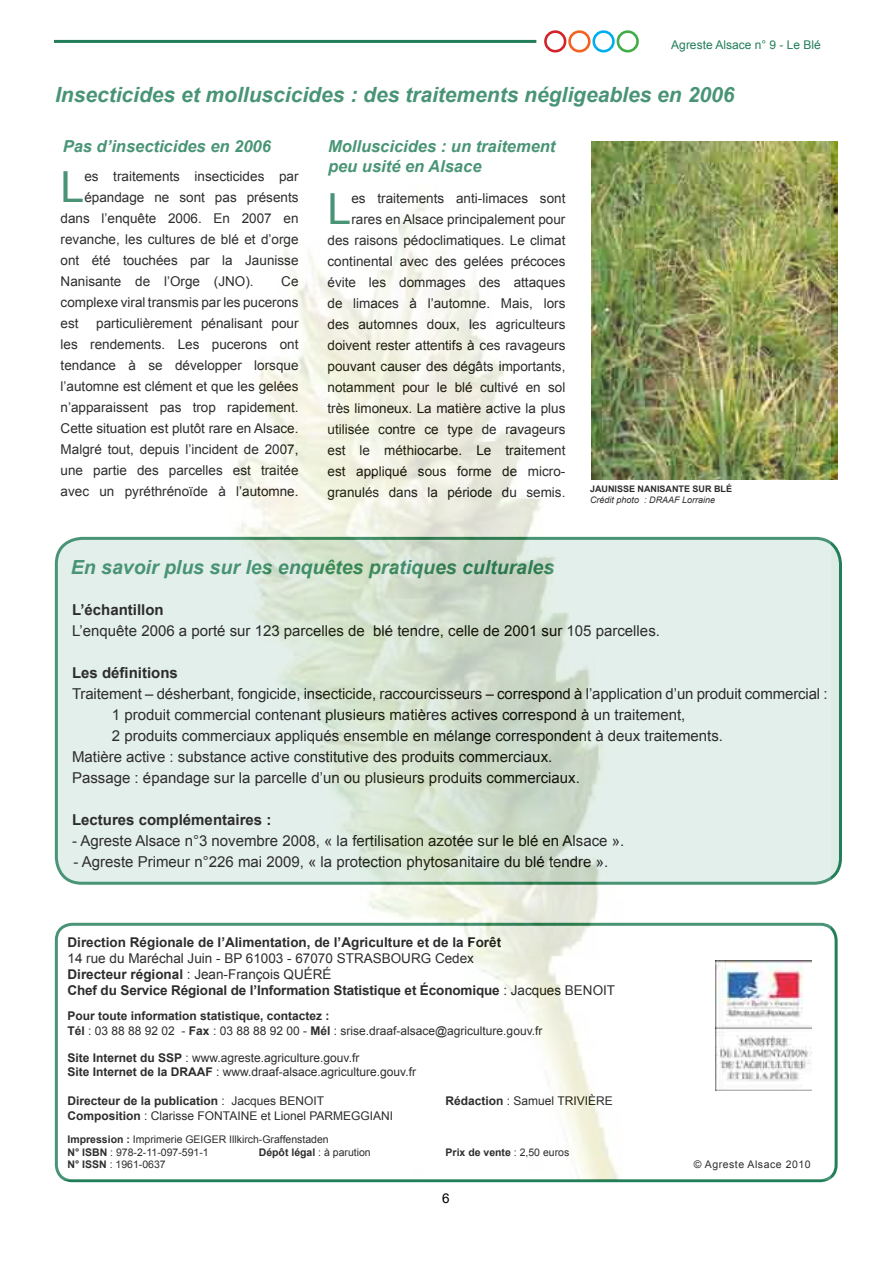
<style>
.page{position:relative;width:893px;height:1263px;background:#fff}
.page>*{position:absolute;margin:0;border:0;box-sizing:border-box;transform-origin:0 0}
.t1{font:42.9px "Arial";color:#227e59}
.t2{font:italic 700 21px "Arial";color:#227e59}
.t3{font:italic 700 19.5px "Arial";color:#227e59}
.t4{font:italic 700 16.5px/19.8px "Arial";color:#227e59}
.t5{font:15px "Arial";color:#000}
.t6{font:700 15px "Arial";color:#000}
.t7{font:13.5px/21px "Arial";color:#000;text-align:justify}
.t8{font:700 13.5px "Arial";color:#000}
.t9{font:12px/14.4px "Arial";color:#000}
.t10{font:700 12px "Arial";color:#000}
.t11{font:12px "Arial";color:#227e59}
.t12{font:10.5px/12.6px "Arial";color:#000}
.t13{font:700 10.5px "Arial";color:#000}
.t14{font:10.5px "Arial";letter-spacing:.05em;color:#000}
.t15{font:italic 9px "Arial";color:#000}
.t16{font:700 9px "Arial";color:#000}
.s1{font-weight:700}
.s2{font-weight:400}
</style>
<div class="page">
<hr style="left:54px;top:40px;width:482px;height:3px;background:#227e59">
<div style="left:568px;top:30px;width:23px;height:23px;border:3px solid #f26322;border-radius:50%"></div>
<div style="left:544px;top:30px;width:22px;height:23px;border:3px solid #d2232a;border-radius:50%"></div>
<div style="left:617px;top:30px;width:22px;height:23px;border:3px solid #41ad49;border-radius:50%"></div>
<div style="left:592px;top:30px;width:23px;height:23px;border:3px solid #00aeef;border-radius:50%"></div>
<img style="left:831px;top:141px;width:7px;height:338px">
<img style="left:54px;top:141px;width:777px;height:1038px">
<p class="t11" style="left:671px;top:36px;width:151px">Agreste Alsace n° 9 - Le Blé</p>
<h2 class="t2" style="left:55px;top:81px;width:681px">Insecticides et molluscicides : des traitements négligeables en 2006</h2>
<p class="t4" style="left:63px;top:137px;width:210px">Pas d’insecticides en 2006</p>
<h1 class="t1" style="left:61px;top:159px;width:25px">L</h1>
<p class="t7" style="left:84px;top:166px;width:216px">es traitements insecticides par</p>
<p class="t7" style="left:84px;top:187px;width:216px">épandage ne sont pas présents</p>
<p class="t7" style="left:61px;top:208px;width:239px">dans l’enquête 2006. En 2007 en</p>
<p class="t7" style="left:61px;top:229px;width:239px">revanche, les cultures de blé et d’orge</p>
<p class="t7" style="left:61px;top:250px;width:239px">ont été touchées par la Jaunisse</p>
<p class="t7" style="left:61px;top:271px;width:195px">Nanisante de l’Orge (JNO).</p>
<p class="t7" style="left:61px;top:271px;width:239px;text-indent:221px">Ce complexe viral transmis par les pucerons est</p>
<p class="t7" style="left:61px;top:313px;width:239px;text-indent:36px">particulièrement pénalisant pour les rendements. Les pucerons ont tendance à se développer lorsque l’automne est clément et que les gelées n’apparaissent pas trop rapidement.<br>Cette situation est plutôt rare en Alsace.<br>Malgré tout, depuis l’incident de 2007, une partie des parcelles est traitée avec un pyréthrénoïde à l’automne.</p>
<p class="t4" style="left:328px;top:137px;width:229px">Molluscicides : un traitement peu usité en Alsace</p>
<h1 class="t1" style="left:327px;top:181px;width:25px">L</h1>
<p class="t7" style="left:327px;top:188px;width:239px;text-align:right">es traitements anti-limaces sont rares en Alsace principalement pour des raisons pédoclimatiques. Le climat continental avec des gelées précoces évite les dommages des attaques de limaces à l’automne. Mais, lors des automnes doux, les agriculteurs doivent rester attentifs à ces ravageurs pouvant causer des dégâts importants, notamment pour le blé cultivé en sol très limoneux. La matière active la plus utilisée contre ce type de ravageurs est le méthiocarbe. Le traitement est appliqué sous forme de micro&shy;granulés dans la période du semis.</p>
<p class="t16" style="left:590px;top:483px;width:144px">JAUNISSE NANISANTE SUR BLÉ</p>
<p class="t15" style="left:590px;top:494px;width:126px">Crédit photo : DRAAF Lorraine</p>
<h3 class="t3" style="left:71px;top:555px;width:485px">En savoir plus sur les enquêtes pratiques culturales</h3>
<p class="t6" style="left:72px;top:599px;width:93px">L’échantillon</p>
<p class="t5" style="left:72px;top:621px;width:589px">L’enquête 2006 a porté sur 123 parcelles de blé tendre, celle de 2001 sur 105 parcelles.</p>
<p class="t6" style="left:72px;top:662px;width:107px">Les définitions</p>
<p class="t5" style="left:72px;top:684px;width:757px">Traitement – désherbant, fongicide, insecticide, raccourcisseurs – correspond à l’application d’un produit commercial :</p>
<p class="t5" style="left:112px;top:705px;width:575px">1 produit commercial contenant plusieurs matières actives correspond à un traitement,</p>
<p class="t5" style="left:112px;top:726px;width:613px">2 produits commerciaux appliqués ensemble en mélange correspondent à deux traitements.</p>
<p class="t5" style="left:72px;top:747px;width:482px">Matière active : substance active constitutive des produits commerciaux.</p>
<p class="t5" style="left:72px;top:768px;width:509px">Passage : épandage sur la parcelle d’un ou plusieurs produits commerciaux.</p>
<p class="t6" style="left:72px;top:809px;width:201px">Lectures complémentaires :</p>
<p class="t5" style="left:72px;top:831px;width:554px">- Agreste Alsace n°3 novembre 2008, « la fertilisation azotée sur le blé en Alsace ».</p>
<p class="t5" style="left:74px;top:852px;width:536px">- Agreste Primeur n°226 mai 2009, « la protection phytosanitaire du blé tendre ».</p>
<p class="t8" style="left:68px;top:933px;width:435px">Direction Régionale de l’Alimentation, de l’Agriculture et de la Forêt</p>
<p class="t7" style="left:68px;top:950px;width:549px;line-height:16.2px;text-align:left">14 rue du Maréchal Juin - BP 61003 - 67070 STRASBOURG Cedex<br><span class="s1">Directeur régional</span> : Jean-François QUÉRÉ<br><span class="s1">Chef du Service Régional de l’Information Statistique et Économique</span> : Jacques BENOIT</p>
<p class="t9" style="left:68px;top:1009px;width:476px"><span class="s1">Pour toute information statistique, contactez :<br>Tél</span> : 03 88 88 92 02 - <span class="s1">Fax</span> : 03 88 88 92 00 - <span class="s1">Mél</span> : srise.draaf-alsace@agriculture.gouv.fr</p>
<p class="t9" style="left:68px;top:1050px;width:350px"><span class="s1">Site Internet du SSP</span> : www.agreste.agriculture.gouv.fr<br><span class="s1">Site Internet de la DRAAF</span> : www.draaf-alsace.agriculture.gouv.fr</p>
<p class="t10" style="left:68px;top:1093px;width:258px">Directeur de la publication <span class="s2">: Jacques BENOIT</span></p>
<p class="t9" style="left:446px;top:1094px;width:169px"><span class="s1">Rédaction</span> : Samuel TRIVIÈRE</p>
<p class="t9" style="left:68px;top:1108px;width:327px"><span class="s1">Composition</span> : Clarisse FONTAINE et Lionel PARMEGGIANI</p>
<p class="t12" style="left:68px;top:1133px;width:263px"><span class="s1">Impression :</span> Imprimerie GEIGER Illkirch-Graffenstaden<br><span class="s1">N° ISBN</span> : 978-2-11-097-591-1</p>
<p class="t13" style="left:259px;top:1145px;width:114px">Dépôt légal <span class="s2">: à parution</span></p>
<p class="t13" style="left:446px;top:1145px;width:125px">Prix de vente <span class="s2">: 2,50 euros</span></p>
<p class="t12" style="left:68px;top:1158px;width:100px"><span class="s1">N° ISSN</span> : 1961-0637</p>
<p class="t14" style="left:694px;top:1157px;width:118px">© Agreste Alsace 2010</p>
<p class="t7" style="left:442px;top:1188px;width:9px">6</p>
</div>
